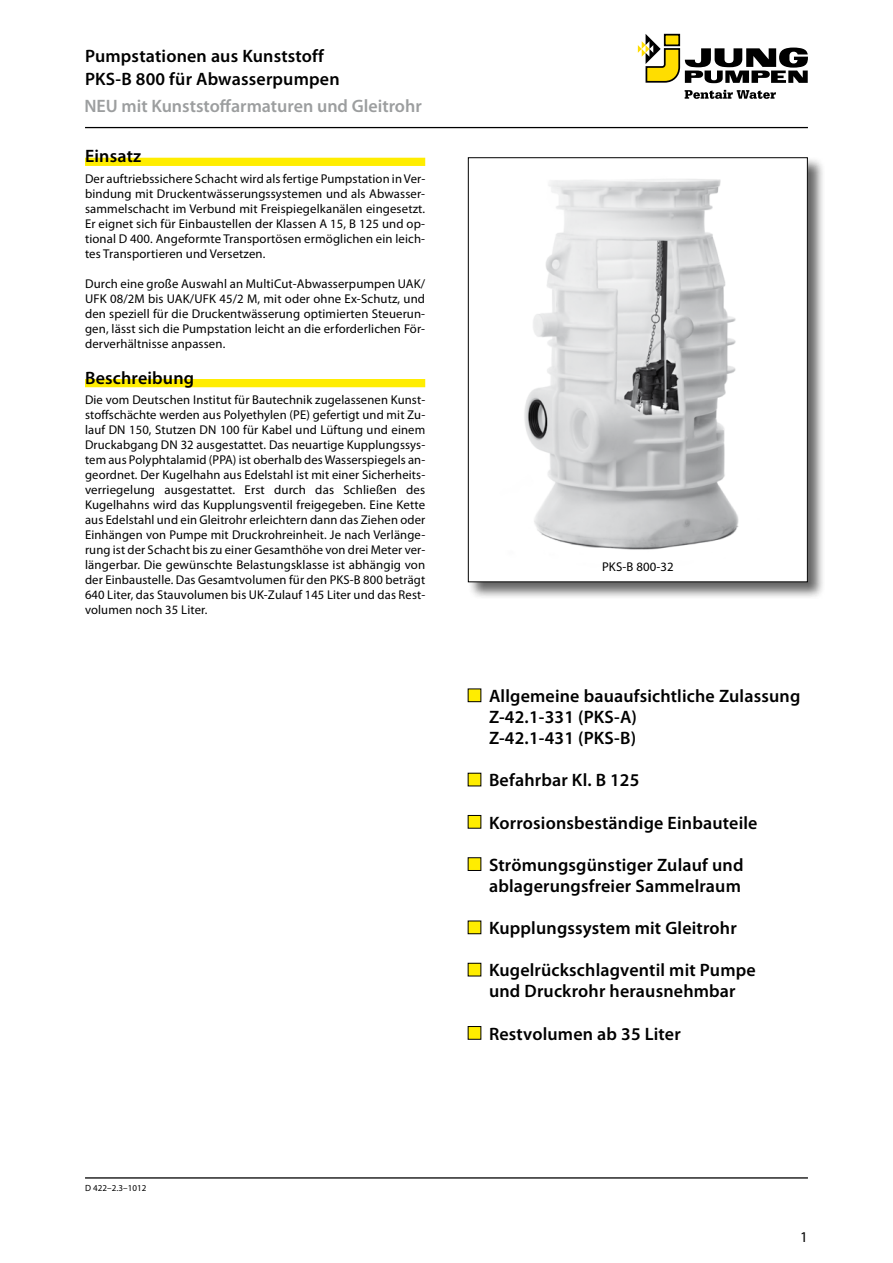
<style>
.page{position:relative;width:893px;height:1263px;background:#fff}
.page>*{position:absolute;margin:0;border:0;box-sizing:border-box;transform-origin:0 0}
.t1{font:600 18px/21px "Myriad Pro";letter-spacing:.01em;color:#000}
.t2{font:600 18px "Myriad Pro";color:#9c9e9f}
.t3{font:15px "Myriad Pro";color:#000}
.t4{font:12.75px/15px "Myriad Pro";letter-spacing:.01em;color:#000;text-align:justify}
.t5{font:9px "Myriad Pro";letter-spacing:.01em;color:#000}
</style>
<div class="page">
<svg style="left:685px;top:90px;width:91px;height:9px"></svg>
<svg style="left:638px;top:34px;width:170px;height:50px"></svg>
<hr style="left:85px;top:127px;width:723px;height:1px;background:#000">
<hr style="left:85px;top:1177px;width:723px;height:1px;background:#000">
<div style="left:85px;top:158px;width:340px;height:8px;background:#ffed00"></div>
<div style="left:85px;top:379px;width:340px;height:8px;background:#ffed00"></div>
<div style="left:467px;top:156px;width:358px;height:443px;background:#000;opacity:.6"></div>
<div style="left:468px;top:158px;width:339px;height:424px;background:#fff"></div>
<img style="left:524px;top:179px;width:215px;height:371px">
<div style="left:468px;top:157px;width:340px;height:425px;border:1px solid #000"></div>
<div style="left:468px;top:689px;width:13px;height:13px;background:#ffed00"></div>
<div style="left:468px;top:688px;width:13px;height:14px;border:1px solid #000"></div>
<div style="left:468px;top:773px;width:13px;height:13px;background:#ffed00"></div>
<div style="left:468px;top:815px;width:13px;height:13px;background:#ffed00"></div>
<div style="left:468px;top:815px;width:13px;height:13px;border:1px solid #000"></div>
<div style="left:468px;top:858px;width:13px;height:12px;background:#ffed00"></div>
<div style="left:468px;top:857px;width:13px;height:14px;border:1px solid #000"></div>
<div style="left:468px;top:921px;width:13px;height:13px;background:#ffed00"></div>
<div style="left:468px;top:963px;width:13px;height:13px;background:#ffed00"></div>
<div style="left:468px;top:1026px;width:13px;height:13px;background:#ffed00"></div>
<div style="left:468px;top:1026px;width:13px;height:14px;border:1px solid #000"></div>
<h1 class="t1" style="left:85px;top:43px;width:256px;line-height:23.5px">Pumpstationen aus Kunststoff<br>PKS-B 800 für Abwasserpumpen</h1>
<h1 class="t2" style="left:84px;top:95px;width:339px">NEU mit Kunststoffarmaturen und Gleitrohr</h1>
<h1 class="t1" style="left:85px;top:145px;width:58px">Einsatz</h1>
<p class="t4" style="left:85px;top:171px;width:342px">Der auftriebssichere Schacht wird als fertige Pumpstation in Ver&shy;bindung mit Druckentwässerungssystemen und als Abwasser&shy;sammelschacht im Verbund mit Freispiegelkanälen eingesetzt.<br>Er eignet sich für Einbaustellen der Klassen A 15, B 125 und op&shy;tional D 400. Angeformte Transportösen ermöglichen ein leich&shy;tes Transportieren und Versetzen.</p>
<p class="t4" style="left:85px;top:276px;width:342px">Durch eine große Auswahl an MultiCut-Abwasserpumpen UAK/ UFK 08/2M bis UAK/UFK 45/2 M, mit oder ohne Ex-Schutz, und den speziell für die Druckentwässerung optimierten Steuerun&shy;gen, lässt sich die Pumpstation leicht an die erforderlichen För&shy;derverhältnisse anpassen.</p>
<h1 class="t1" style="left:85px;top:367px;width:111px">Beschreibung</h1>
<p class="t4" style="left:85px;top:392px;width:342px">Die vom Deutschen Institut für Bautechnik zugelassenen Kunst&shy;stoffschächte werden aus Polyethylen (PE) gefertigt und mit Zu&shy;lauf DN 150, Stutzen DN 100 für Kabel und Lüftung und einem Druckabgang DN 32 ausgestattet. Das neuartige Kupplungssys&shy;tem aus Polyphtalamid (PPA) ist oberhalb des Wasserspiegels an&shy;geordnet. Der Kugelhahn aus Edelstahl ist mit einer Sicherheits&shy;verriegelung ausgestattet. Erst durch das Schließen des Kugelhahns wird das Kupplungsventil freigegeben. Eine Kette aus Edelstahl und ein Gleitrohr erleichtern dann das Ziehen oder Einhängen von Pumpe mit Druckrohreinheit. Je nach Verlänge&shy;rung ist der Schacht bis zu einer Gesamthöhe von drei Meter ver&shy;längerbar. Die gewünschte Belastungsklasse ist abhängig von der Einbaustelle. Das Gesamtvolumen für den PKS-B 800 beträgt 640 Liter, das Stauvolumen bis UK-Zulauf 145 Liter und das Rest&shy;volumen noch 35 Liter.</p>
<p class="t5" style="left:85px;top:1182px;width:63px">D 422–2.3–1012</p>
<p class="t4" style="left:602px;top:559px;width:73px">PKS-B 800-32</p>
<h1 class="t1" style="left:489px;top:685px;width:313px">Allgemeine bauaufsichtliche Zulassung<br>Z-42.1-331 (PKS-A)<br>Z-42.1-431 (PKS-B)</h1>
<h1 class="t1" style="left:489px;top:769px;width:152px">Befahrbar Kl. B 125</h1>
<h1 class="t1" style="left:489px;top:811px;width:270px">Korrosionsbeständige Einbauteile</h1>
<h1 class="t1" style="left:489px;top:854px;width:256px">Strömungsgünstiger Zulauf und ablagerungsfreier Sammelraum</h1>
<h1 class="t1" style="left:489px;top:917px;width:249px">Kupplungssystem mit Gleitrohr</h1>
<h1 class="t1" style="left:489px;top:959px;width:268px">Kugelrückschlagventil mit Pumpe und Druckrohr herausnehmbar</h1>
<h1 class="t1" style="left:489px;top:1023px;width:193px">Restvolumen ab 35 Liter</h1>
<p class="t3" style="left:800px;top:1227px;width:9px">1</p>
</div>
